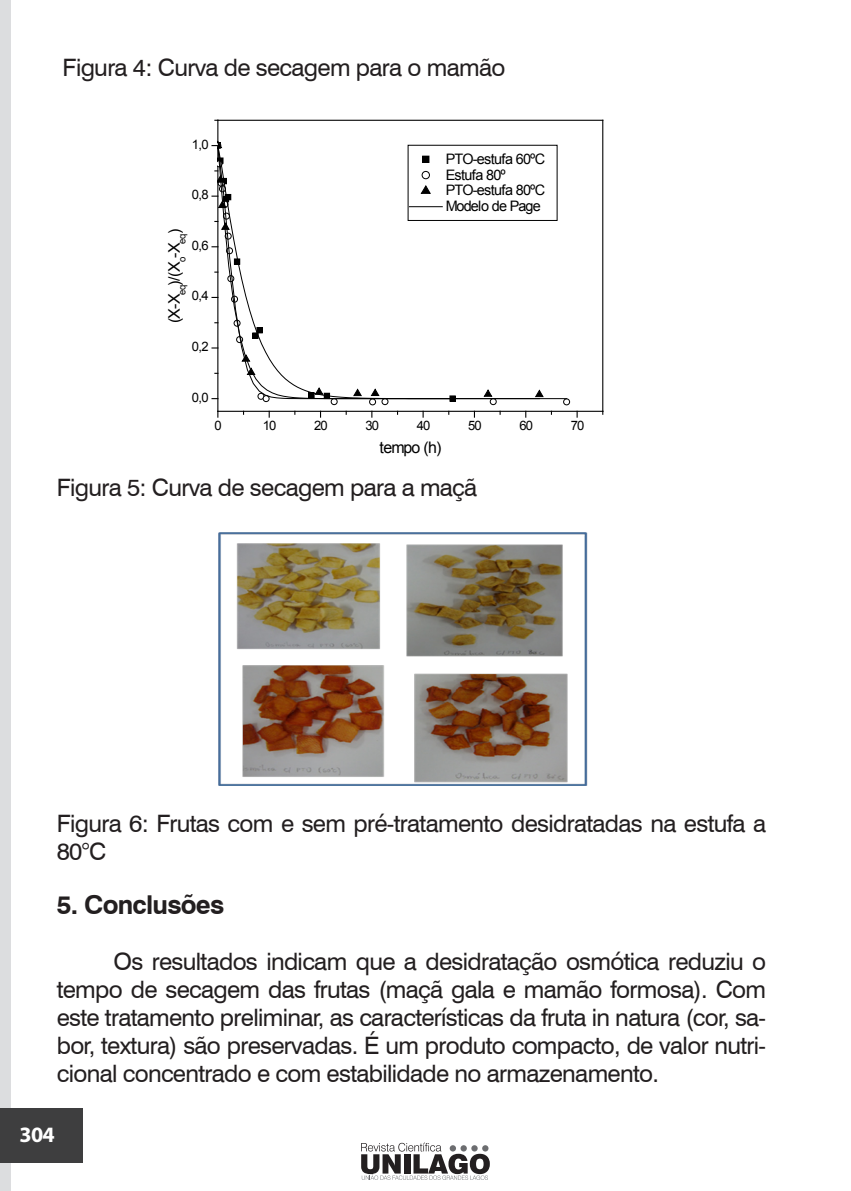
<style>
.page{position:relative;width:851px;height:1191px;background:#fff}
.page>*{position:absolute;margin:0;border:0;box-sizing:border-box;transform-origin:0 0}
.Título_Interno{font:700 26px "Swiss 721 BT";letter-spacing:-.03em;color:#231f20}
.Texto_Interno{font:24px/28px "Swiss 721 BT";letter-spacing:-.025em;color:#231f20}
.t1{font:700 22px "Myriad Pro";color:#fff}
.t2{font:16px "Arial";letter-spacing:-.055em;color:#000}
.t3{font:14.4px/15.8px "Arial";letter-spacing:-.06em;color:#000}
.t4{font:13px "Arial";letter-spacing:-.065em;color:#000}
</style>
<div class="page">
<svg style="left:361px;top:1142px;width:129px;height:37px"></svg>
<div style="left:0;top:0;width:11px;height:1191px;background:#dcdddf"></div>
<div style="left:0;top:1108px;width:83px;height:54px;background:#3e3e3f"></div>
<hr style="left:218px;top:411px;width:384px;height:1px;background:#000">
<hr style="left:218px;top:120px;width:384px;height:1px;background:#000">
<hr style="left:217px;top:120px;width:1px;height:291px;background:#000">
<hr style="left:602px;top:120px;width:1px;height:291px;background:#000">
<svg style="left:449px;top:399px;width:6px;height:2px"></svg>
<div style="left:263px;top:395px;width:6px;height:7px;border:1px solid #000;border-radius:50%"></div>
<div style="left:331px;top:398px;width:6px;height:7px;border:1px solid #000;border-radius:50%"></div>
<div style="left:490px;top:398px;width:6px;height:7px;border:1px solid #000;border-radius:50%"></div>
<svg style="left:563px;top:399px;width:6px;height:6px"></svg>
<svg style="left:212px;top:141px;width:10px;height:6px"></svg>
<svg style="left:212px;top:161px;width:6px;height:78px"></svg>
<svg style="left:308px;top:399px;width:29px;height:5px"></svg>
<svg style="left:369px;top:399px;width:19px;height:6px"></svg>
<svg style="left:483px;top:399px;width:13px;height:5px"></svg>
<svg style="left:218px;top:145px;width:321px;height:254px"></svg>
<div style="left:408px;top:145px;width:149px;height:75px;background:#fff"></div>
<div style="left:407px;top:145px;width:150px;height:76px;border:1px solid #000"></div>
<div style="left:422px;top:156px;width:7px;height:6px;background:#000"></div>
<div style="left:422px;top:156px;width:7px;height:7px;border:1px solid #000"></div>
<div style="left:422px;top:171px;width:7px;height:8px;border:1px solid #000;border-radius:50%"></div>
<svg style="left:420px;top:185px;width:11px;height:9px"></svg>
<hr style="left:409px;top:206px;width:33px;height:1px;background:#000">
<img style="left:218px;top:533px;width:370px;height:252px">
<p class="Texto_Interno" style="left:63px;top:53px;width:444px">Figura 4: Curva de secagem para o mamão</p>
<p class="t4" style="left:192px;top:135px;width:18px">1,0</p>
<p class="t4" style="left:192px;top:186px;width:18px">0,8</p>
<p class="t2" style="left:164px;top:323px;width:96px;rotate:-90deg">(X-X<sub>eq</sub>)/(X<sub>o</sub>-X<sub>eq</sub>)</p>
<p class="t4" style="left:192px;top:237px;width:18px">0,6</p>
<p class="t4" style="left:192px;top:287px;width:18px">0,4</p>
<p class="t4" style="left:192px;top:338px;width:18px">0,2</p>
<p class="t4" style="left:192px;top:388px;width:18px">0,0</p>
<p class="t3" style="left:446px;top:151px;width:101px">PTO-estufa 60ºC<br>Estufa 80º<br>PTO-estufa 80ºC<br>Modelo de Page</p>
<p class="t4" style="left:215px;top:417px;width:9px">0</p>
<p class="t4" style="left:263px;top:417px;width:15px">10</p>
<p class="t4" style="left:314px;top:417px;width:15px">20</p>
<p class="t4" style="left:365px;top:417px;width:15px">30</p>
<p class="t4" style="left:416px;top:417px;width:15px">40</p>
<p class="t4" style="left:468px;top:417px;width:15px">50</p>
<p class="t4" style="left:519px;top:417px;width:15px">60</p>
<p class="t4" style="left:570px;top:417px;width:15px">70</p>
<p class="t2" style="left:379px;top:437px;width:64px">tempo (h)</p>
<p class="Texto_Interno" style="left:57px;top:473px;width:422px">Figura 5: Curva de secagem para a maçã</p>
<p class="Texto_Interno" style="left:57px;top:809px;width:710px">Figura 6: Frutas com e sem pré-tratamento desidratadas na estufa a<br>80°C</p>
<p class="Título_Interno" style="left:57px;top:889px;width:169px">5. Conclusões</p>
<p class="Texto_Interno" style="left:57px;top:947px;width:710px;text-align:justify;text-indent:57px">Os resultados indicam que a desidratação osmótica reduziu o tempo de secagem das frutas (maçã gala e mamão formosa). Com este tratamento preliminar, as características da fruta in natura (cor, sa&shy;bor, textura) são preservadas. É um produto compacto, de valor nutri&shy;cional concentrado e com estabilidade no armazenamento.</p>
<p class="t1" style="left:20px;top:1120px;width:37px">304</p>
</div>
